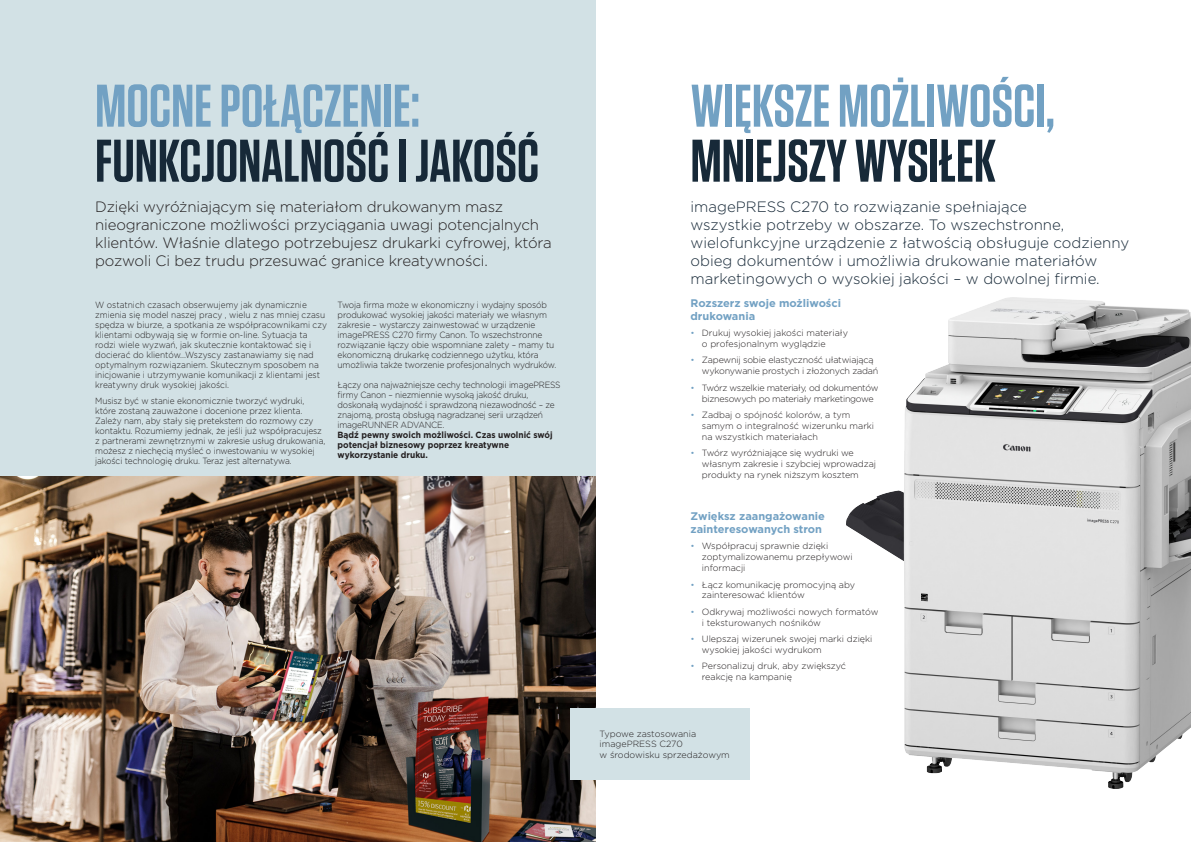
<style>
.page{position:relative;width:1191px;height:842px;background:#fff}
.page>*{position:absolute;margin:0;border:0;box-sizing:border-box;transform-origin:0 0}
.Page_TITLE_72pt{font:600 60px/55px "Tungsten";color:#172938}
.Page_TITLE_72pt-2{font:600 60px/55px "Tungsten";color:#72a1c3}
.STANDFIRST{font:300 15px/18px "Gotham";color:#172938}
.STANDFIRST-2{font:300 15px/18px "Gotham";letter-spacing:-.01em;color:#231f20}
.Subheading{font:700 11px/13px "Gotham";color:#72a1c3}
.Body{font:300 9px/10px "Gotham";letter-spacing:-.01em;color:#231f20;scale:.93 1}
.Body-2{font:300 9px/10.8px "Gotham";letter-spacing:-.01em;color:#231f20}
.Body-3{font:700 9px/10px "Gotham";color:#231f20;scale:.93 1}
.Body-4{font:300 9px/10.8px "Gotham";letter-spacing:-.03em;color:#231f20}
.s1{color:#72a1c3}
.s2{color:#172938}
</style>
<div class="page">
<div style="left:0;top:0;width:595px;height:614px;background:#d2e1e5"></div>
<img style="left:0;top:477px;width:595px;height:365px">
<div style="left:569px;top:708px;width:180px;height:72px;background:#d2e1e5"></div>
<img style="left:846px;top:297px;width:345px;height:492px">
<p class="Page_TITLE_72pt" style="left:95px;top:80px;width:445px"><span class="s1">MOCNE POŁĄCZENIE:<br></span>FUNKCJONALNOŚĆ I JAKOŚĆ</p>
<p class="STANDFIRST-2" style="left:95px;top:197px;width:458px">Dzięki wyróżniającym się materiałom drukowanym masz nieograniczone możliwości przyciągania uwagi potencjalnych klientów. Właśnie dlatego potrzebujesz drukarki cyfrowej, która pozwoli Ci bez trudu przesuwać granice kreatywności.</p>
<p class="Body" style="left:95px;top:299px;width:251px">W ostatnich czasach obserwujemy jak dynamicznie zmienia się model naszej pracy , wielu z nas mniej czasu spędza w biurze, a spotkania ze współpracownikami czy klientami odbywają się w formie on-line. Sytuacja ta rodzi wiele wyzwań, jak skutecznie kontaktować się i docierać do klientów...Wszyscy zastanawiamy się nad optymalnym rozwiązaniem. Skutecznym sposobem na inicjowanie i utrzymywanie komunikacji z klientami jest kreatywny druk wysokiej jakości.</p>
<p class="Body" style="left:95px;top:395px;width:249px">Musisz być w stanie ekonomicznie tworzyć wydruki, które zostaną zauważone i docenione przez klienta.<br>Zależy nam, aby stały się pretekstem do rozmowy czy kontaktu. Rozumiemy jednak, że jeśli już współpracujesz z partnerami zewnętrznymi w zakresie usług drukowania, możesz z niechęcią myśleć o inwestowaniu w wysokiej jakości technologię druku. Teraz jest alternatywa.</p>
<p class="Body" style="left:337px;top:299px;width:237px">Twoja firma może w ekonomiczny i wydajny sposób produkować wysokiej jakości materiały we własnym zakresie – wystarczy zainwestować w urządzenie imagePRESS C270 firmy Canon. To wszechstronne rozwiązanie łączy obie wspomniane zalety – mamy tu ekonomiczną drukarkę codziennego użytku, która umożliwia także tworzenie profesjonalnych wydruków.</p>
<p class="Body" style="left:337px;top:379px;width:241px">Łączy ona najważniejsze cechy technologii imagePRESS firmy Canon – niezmiennie wysoką jakość druku, doskonałą wydajność i sprawdzoną niezawodność – ze znajomą, prostą obsługą nagradzanej serii urządzeń imageRUNNER ADVANCE.</p>
<p class="Body-3" style="left:337px;top:430px;width:233px">Bądź pewny swoich możliwości. Czas uwolnić swój potencjał biznesowy poprzez kreatywne wykorzystanie druku.</p>
<p class="Page_TITLE_72pt-2" style="left:690px;top:80px;width:366px">WIĘKSZE MOŻLIWOŚCI,<br><span class="s2">MNIEJSZY WYSIŁEK</span></p>
<p class="STANDFIRST" style="left:690px;top:197px;width:440px">imagePRESS C270 to rozwiązanie spełniające<br>wszystkie potrzeby w obszarze. To wszechstronne, wielofunkcyjne urządzenie z łatwością obsługuje codzienny obieg dokumentów i umożliwia drukowanie materiałów marketingowych o wysokiej jakości – w dowolnej firmie.</p>
<p class="Subheading" style="left:690px;top:296px;width:152px">Rozszerz swoje możliwości drukowania</p>
<p class="Body-2" style="left:702px;top:327px;width:148px;text-indent:-11px"><span class="s1">•</span> Drukuj wysokiej jakości materiały o profesjonalnym wyglądzie</p>
<p class="Body-2" style="left:702px;top:355px;width:178px;text-indent:-11px"><span class="s1">•</span> Zapewnij sobie elastyczność ułatwiającą wykonywanie prostych i złożonych zadań</p>
<p class="Body-4" style="left:702px;top:382px;width:178px;text-indent:-11px"><span class="s1">•</span> Twórz wszelkie materiały, od dokumentów biznesowych po materiały marketingowe</p>
<p class="Body-2" style="left:702px;top:409px;width:174px;text-indent:-11px"><span class="s1">•</span> Zadbaj o spójność kolorów, a tym samym o integralność wizerunku marki na wszystkich materiałach</p>
<p class="Body-2" style="left:702px;top:447px;width:176px;text-indent:-11px"><span class="s1">•</span> Twórz wyróżniające się wydruki we własnym zakresie i szybciej wprowadzaj produkty na rynek niższym kosztem</p>
<p class="Subheading" style="left:690px;top:509px;width:136px">Zwiększ zaangażowanie zainteresowanych stron</p>
<p class="Body-2" style="left:702px;top:541px;width:152px;text-indent:-11px"><span class="s1">•</span> Współpracuj sprawnie dzięki zoptymalizowanemu przepływowi informacji</p>
<p class="Body-2" style="left:702px;top:579px;width:155px;text-indent:-11px"><span class="s1">•</span> Łącz komunikację promocyjną aby zainteresować klientów</p>
<p class="Body-2" style="left:702px;top:606px;width:178px;text-indent:-11px"><span class="s1">•</span> Odkrywaj możliwości nowych formatów i teksturowanych nośników</p>
<p class="Body-2" style="left:702px;top:633px;width:172px;text-indent:-11px"><span class="s1">•</span> Ulepszaj wizerunek swojej marki dzięki wysokiej jakości wydrukom</p>
<p class="Body-2" style="left:702px;top:660px;width:146px;text-indent:-11px"><span class="s1">•</span> Personalizuj druk, aby zwiększyć reakcję na kampanię</p>
<p class="Body-2" style="left:599px;top:728px;width:132px">Typowe zastosowania imagePRESS C270<br>w środowisku sprzedażowym</p>
</div>
